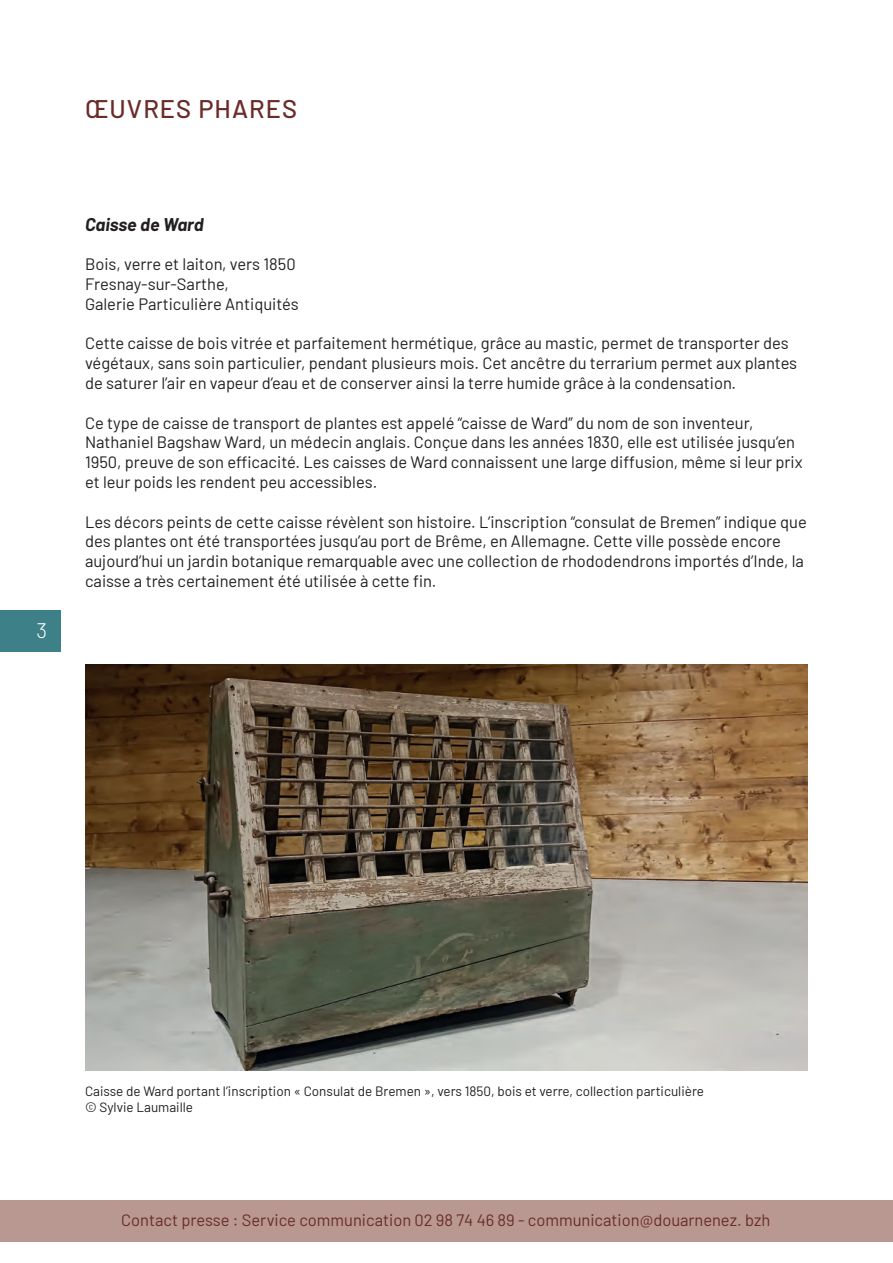
<style>
.page{position:relative;width:893px;height:1263px;background:#fff}
.page>*{position:absolute;margin:0;border:0;box-sizing:border-box;transform-origin:0 0}
.t1{font:500 25.5px "Barlow";letter-spacing:.04em;color:#692c2a}
.t2{font:300 21px "Barlow";color:#fff}
.t3{font:italic 700 18px "Barlow";color:#231f20}
.t4{font:16.5px/19.8px "Barlow";color:#231f20}
.t5{font:16.5px "Barlow";color:#692c2a}
.t6{font:13.5px/16.2px "Barlow";color:#231f20}
</style>
<div class="page">
<div style="left:0;top:611px;width:61px;height:41px;background:#3d8088"></div>
<img style="left:85px;top:664px;width:723px;height:407px">
<div style="left:0;top:1200px;width:893px;height:42px;background:#b99891"></div>
<p class="t2" style="left:36px;top:615px;width:12px">3</p>
<h1 class="t1" style="left:85px;top:90px;width:214px">ŒUVRES PHARES</h1>
<p class="t3" style="left:85px;top:211px;width:120px">Caisse de Ward</p>
<p class="t4" style="left:85px;top:253px;width:215px">Bois, verre et laiton, vers 1850<br>Fresnay-sur-Sarthe,<br>Galerie Particulière Antiquités</p>
<p class="t4" style="left:85px;top:332px;width:714px">Cette caisse de bois vitrée et parfaitement hermétique, grâce au mastic, permet de transporter des végétaux, sans soin particulier, pendant plusieurs mois. Cet ancêtre du terrarium permet aux plantes de saturer l’air en vapeur d’eau et de conserver ainsi la terre humide grâce à la condensation.</p>
<p class="t4" style="left:85px;top:411px;width:719px">Ce type de caisse de transport de plantes est appelé “caisse de Ward” du nom de son inventeur, Nathaniel Bagshaw Ward, un médecin anglais. Conçue dans les années 1830, elle est utilisée jusqu’en 1950, preuve de son efficacité. Les caisses de Ward connaissent une large diffusion, même si leur prix et leur poids les rendent peu accessibles.</p>
<p class="t4" style="left:85px;top:510px;width:723px">Les décors peints de cette caisse révèlent son histoire. L’inscription “consulat de Bremen” indique que des plantes ont été transportées jusqu’au port de Brême, en Allemagne. Cette ville possède encore aujourd’hui un jardin botanique remarquable avec une collection de rhododendrons importés d’Inde, la caisse a très certainement été utilisée à cette fin.</p>
<p class="t6" style="left:85px;top:1082px;width:620px">Caisse de Ward portant l’inscription « Consulat de Bremen », vers 1850, bois et verre, collection particulière © Sylvie Laumaille</p>
<p class="t5" style="left:121px;top:1208px;width:650px">Contact presse : Service communication 02 98 74 46 89 - communication@douarnenez. bzh</p>
</div>
